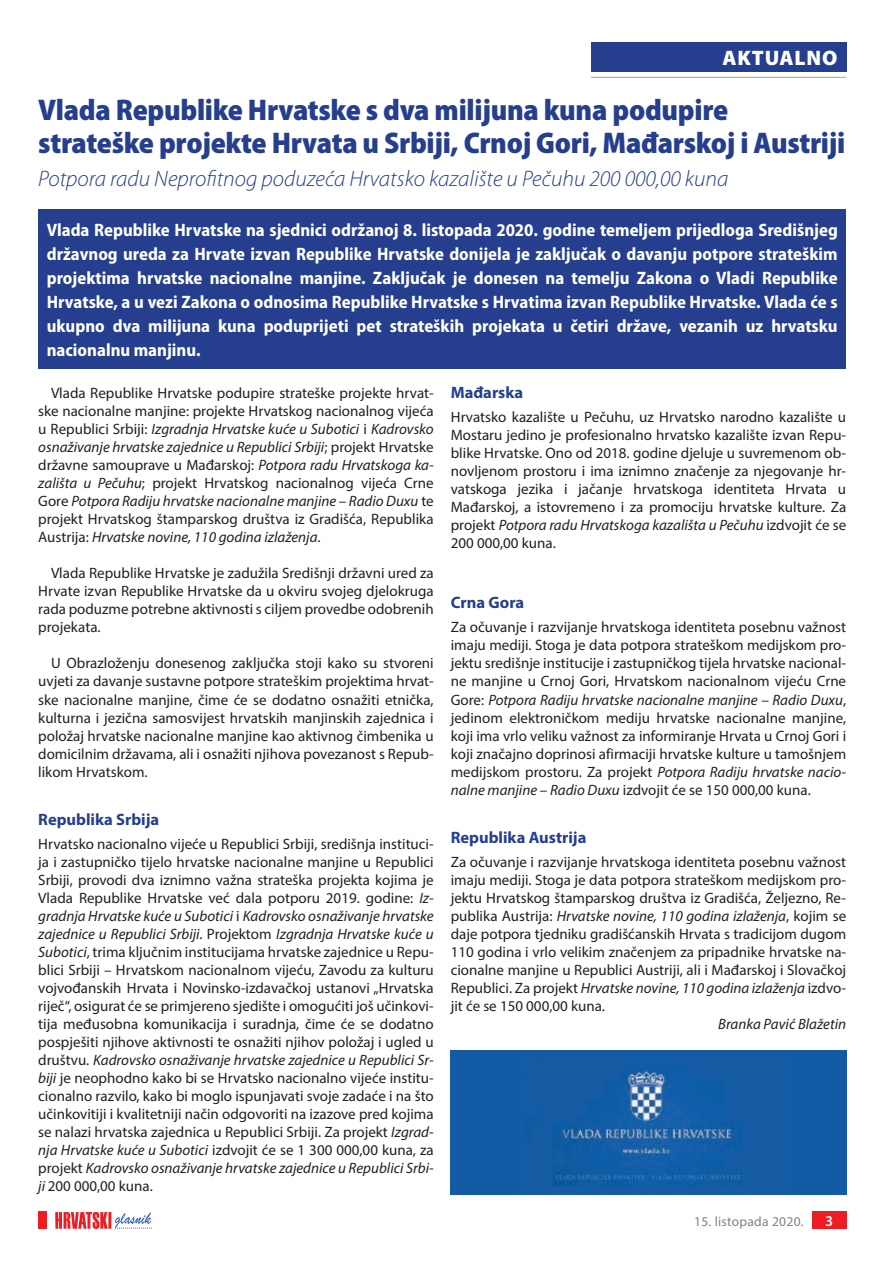
<style>
.page{position:relative;width:893px;height:1263px;background:#fff}
.page>*{position:absolute;margin:0;border:0;box-sizing:border-box;transform-origin:0 0}
.t1{font:900 semi-condensed 30px/33px "Myriad Pro";letter-spacing:-.01em;color:#253f8e}
.t2{font:italic 300 22.5px "Myriad Pro";color:#253f8e}
.t3{font:900 21px "Myriad Pro";letter-spacing:.04em;color:#fff}
.t4{font:700 semi-condensed 18px/24px "Myriad Pro";color:#fff;text-align:justify}
.t5{font:700 16.5px "Myriad Pro";color:#253f8e}
.t6{font:15px/18px "Myriad Pro";color:#231f20;text-align:justify}
.t7{font:italic 15px "Myriad Pro";color:#231f20}
.t8{font:600 15px "Myriad Pro";color:#fff}
.t9{font:13.5px "Myriad Pro";letter-spacing:.02em;color:#808285}
.s1{font-style:italic}
</style>
<div class="page">
<div style="left:812px;top:1212px;width:34px;height:17px;background:#ee1d23"></div>
<svg style="left:55px;top:1212px;width:97px;height:17px"></svg>
<div style="left:38px;top:1212px;width:9px;height:17px;background:#ee1d23"></div>
<div style="left:591px;top:43px;width:255px;height:29px;background:#253f8e"></div>
<hr style="left:591px;top:77px;width:255px;height:1px;background:#a8a9ad">
<div style="left:38px;top:209px;width:808px;height:160px;background:#253f8e"></div>
<img style="left:450px;top:1050px;width:396px;height:145px">
<h3 class="t3" style="left:722px;top:44px;width:117px">AKTUALNO</h3>
<h1 class="t1" style="left:38px;top:93px;width:809px">Vlada Republike Hrvatske s dva milijuna kuna podupire strateške projekte Hrvata u Srbiji, Crnoj Gori, Mađarskoj i Austriji</h1>
<h2 class="t2" style="left:38px;top:165px;width:692px">Potpora radu Neprofitnog poduzeća Hrvatsko kazalište u Pečuhu 200 000,00 kuna</h2>
<p class="t4" style="left:47px;top:217px;width:792px">Vlada Republike Hrvatske na sjednici održanoj 8. listopada 2020. godine temeljem prijedloga Središnjeg državnog ureda za Hrvate izvan Republike Hrvatske donijela je zaključak o davanju potpore strateškim projektima hrvatske nacionalne manjine. Zaključak je donesen na temelju Zakona o Vladi Republike Hrvatske, a u vezi Zakona o odnosima Republike Hrvatske s Hrvatima izvan Republike Hrvatske. Vlada će s ukupno dva milijuna kuna poduprijeti pet strateških projekata u četiri države, vezanih uz hrvatsku nacionalnu manjinu.</p>
<p class="t6" style="left:38px;top:384px;width:397px;text-indent:13px">Vlada Republike Hrvatske podupire strateške projekte hrvat&shy;ske nacionalne manjine: projekte Hrvatskog nacionalnog vijeća u Republici Srbiji: <span class="s1">Izgradnja Hrvatske kuće u Subotici</span> i <span class="s1">Kadrovsko osnaživanje hrvatske zajednice u Republici Srbiji</span>; projekt Hrvatske državne samouprave u Mađarskoj: <span class="s1">Potpora radu Hrvatskoga ka&shy;zališta u Pečuhu</span>; projekt Hrvatskog nacionalnog vijeća Crne Gore <span class="s1">Potpora Radiju hrvatske nacionalne manjine – Radio Duxu</span> te projekt Hrvatskog štamparskog društva iz Gradišća, Republika Austrija: <span class="s1">Hrvatske novine, 110 godina izlaženja</span>.</p>
<p class="t6" style="left:38px;top:564px;width:397px;text-indent:13px">Vlada Republike Hrvatske je zadužila Središnji državni ured za Hrvate izvan Republike Hrvatske da u okviru svojeg djelokruga rada poduzme potrebne aktivnosti s ciljem provedbe odobrenih projekata.</p>
<p class="t6" style="left:38px;top:654px;width:397px;text-indent:13px">U Obrazloženju donesenog zaključka stoji kako su stvoreni uvjeti za davanje sustavne potpore strateškim projektima hrvat&shy;ske nacionalne manjine, čime će se dodatno osnažiti etnička, kulturna i jezična samosvijest hrvatskih manjinskih zajednica i položaj hrvatske nacionalne manjine kao aktivnog čimbenika u domicilnim državama, ali i osnažiti njihova povezanost s Repub&shy;likom Hrvatskom.</p>
<p class="t5" style="left:38px;top:808px;width:123px">Republika Srbija</p>
<p class="t6" style="left:38px;top:834px;width:397px">Hrvatsko nacionalno vijeće u Republici Srbiji, središnja instituci&shy;ja i zastupničko tijelo hrvatske nacionalne manjine u Republici Srbiji, provodi dva iznimno važna strateška projekta kojima je Vlada Republike Hrvatske već dala potporu 2019. godine: <span class="s1">Iz&shy;gradnja Hrvatske kuće u Subotici</span> i <span class="s1">Kadrovsko osnaživanje hrvatske zajednice u Republici Srbiji.</span> Projektom <span class="s1">Izgradnja Hrvatske kuće u Subotici</span>, trima ključnim institucijama hrvatske zajednice u Repu&shy;blici Srbiji – Hrvatskom nacionalnom vijeću, Zavodu za kulturu vojvođanskih Hrvata i Novinsko-izdavačkoj ustanovi „Hrvatska riječ“, osigurat će se primjereno sjedište i omogućiti još učinkovi&shy;tija međusobna komunikacija i suradnja, čime će se dodatno pospješiti njihove aktivnosti te osnažiti njihov položaj i ugled u društvu. <span class="s1">Kadrovsko osnaživanje hrvatske zajednice u Republici Sr&shy;biji</span> je neophodno kako bi se Hrvatsko nacionalno vijeće institu&shy;cionalno razvilo, kako bi moglo ispunjavati svoje zadaće i na što učinkovitiji i kvalitetniji način odgovoriti na izazove pred kojima se nalazi hrvatska zajednica u Republici Srbiji. Za projekt <span class="s1">Izgrad&shy;nja Hrvatske kuće u Subotici</span> izdvojit će se 1 300 000,00 kuna, za projekt <span class="s1">Kadrovsko osnaživanje hrvatske zajednice u Republici Srbi&shy;ji</span> 200 000,00 kuna.</p>
<p class="t5" style="left:451px;top:382px;width:74px">Mađarska</p>
<p class="t6" style="left:451px;top:408px;width:397px">Hrvatsko kazalište u Pečuhu, uz Hrvatsko narodno kazalište u Mostaru jedino je profesionalno hrvatsko kazalište izvan Repu&shy;blike Hrvatske. Ono od 2018. godine djeluje u suvremenom ob&shy;novljenom prostoru i ima iznimno značenje za njegovanje hr&shy;vatskoga jezika i jačanje hrvatskoga identiteta Hrvata u Mađarskoj, a istovremeno i za promociju hrvatske kulture. Za projekt <span class="s1">Potpora radu Hrvatskoga kazališta u Pečuhu</span> izdvojit će se 200 000,00 kuna.</p>
<p class="t5" style="left:451px;top:592px;width:75px">Crna Gora</p>
<p class="t6" style="left:451px;top:618px;width:397px">Za očuvanje i razvijanje hrvatskoga identiteta posebnu važnost imaju mediji. Stoga je data potpora strateškom medijskom pro&shy;jektu središnje institucije i zastupničkog tijela hrvatske nacional&shy;ne manjine u Crnoj Gori, Hrvatskom nacionalnom vijeću Crne Gore: <span class="s1">Potpora Radiju hrvatske nacionalne manjine – Radio Duxu</span>, jedinom elektroničkom mediju hrvatske nacionalne manjine, koji ima vrlo veliku važnost za informiranje Hrvata u Crnoj Gori i koji značajno doprinosi afirmaciji hrvatske kulture u tamošnjem medijskom prostoru. Za projekt <span class="s1">Potpora Radiju hrvatske nacio&shy;nalne manjine – Radio Duxu</span> izdvojit će se 150 000,00 kuna.</p>
<p class="t5" style="left:451px;top:826px;width:137px">Republika Austrija</p>
<p class="t6" style="left:451px;top:852px;width:397px">Za očuvanje i razvijanje hrvatskoga identiteta posebnu važnost imaju mediji. Stoga je data potpora strateškom medijskom pro&shy;jektu Hrvatskog štamparskog društva iz Gradišća, Željezno, Re&shy;publika Austrija: <span class="s1">Hrvatske novine, 110 godina izlaženja</span>, kojim se daje potpora tjedniku gradišćanskih Hrvata s tradicijom dugom 110 godina i vrlo velikim značenjem za pripadnike hrvatske na&shy;cionalne manjine u Republici Austriji, ali i Mađarskoj i Slovačkoj Republici. Za projekt <span class="s1">Hrvatske novine, 110 godina izlaženja</span> izdvo&shy;jit će se 150 000,00 kuna.</p>
<p class="t7" style="left:718px;top:1014px;width:129px">Branka Pavić Blažetin</p>
<p class="t9" style="left:694px;top:1213px;width:111px">15. listopada 2020.</p>
<p class="t8" style="left:825px;top:1211px;width:10px">3</p>
</div>
